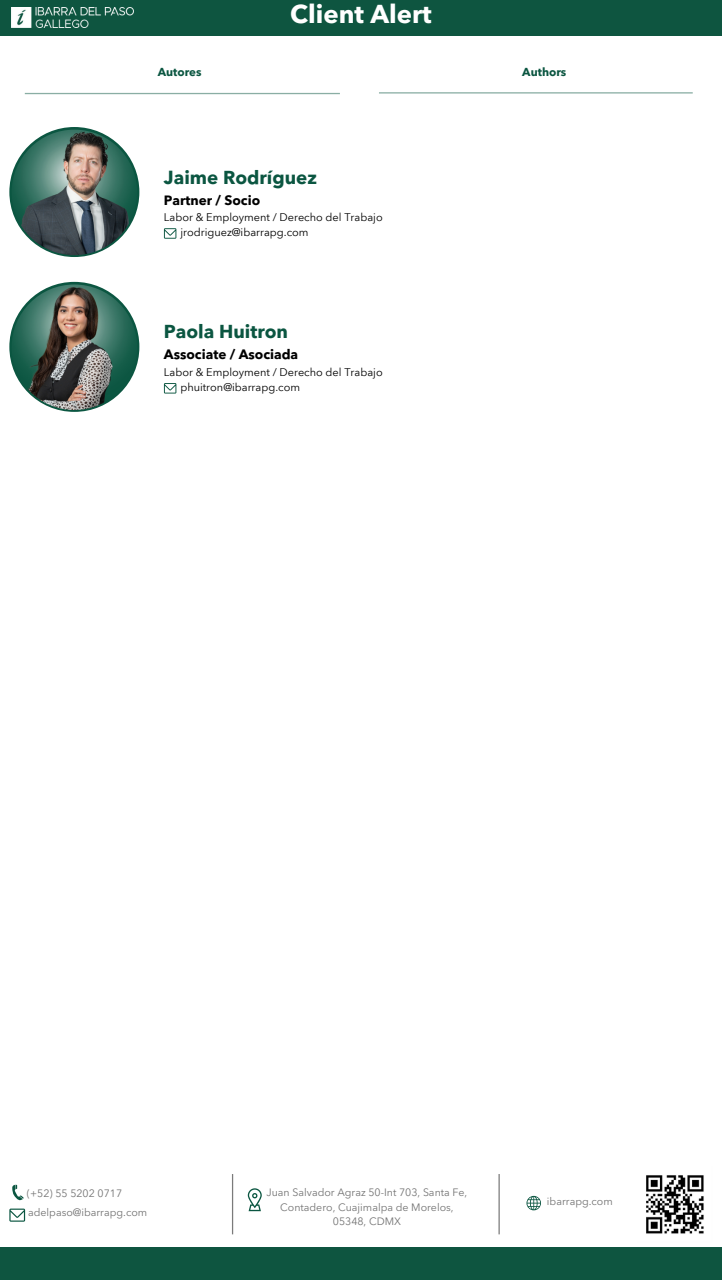
<style>
.page{position:relative;width:722px;height:1280px;background:#fff}
.page>*{position:absolute;margin:0;border:0;box-sizing:border-box;transform-origin:0 0}
.t1{font:700 25.64px "Avenir Next LT Pro";color:#fff}
.t2{font:700 18.72px "Avenir Next Thai Trad";color:#0b5641}
.t3{font:700 13.47px "Avenir Next Thai Trad";color:#000}
.t4{font:700 11.46px "Avenir Next LT Pro";color:#0b5641}
.t5{font:10.94px "Avenir Next Thai Trad";color:#000}
.t6{font:10.59px/14.6px "Avenir Next LT Pro";color:#737373;text-align:center}
</style>
<div class="page">
<div style="left:0;top:0;width:722px;height:36px;background:#0e5540"></div>
<img style="left:12px;top:7px;width:121px;height:21px">
<div style="left:0;top:1247px;width:722px;height:33px;background:#0e5540"></div>
<svg style="left:9px;top:1208px;width:16px;height:13px"></svg>
<svg style="left:12px;top:1184px;width:12px;height:16px"></svg>
<hr style="left:232px;top:1174px;width:1px;height:60px;background:#000">
<hr style="left:498px;top:1174px;width:2px;height:60px;background:#000">
<svg style="left:248px;top:1188px;width:14px;height:23px"></svg>
<svg style="left:526px;top:1196px;width:15px;height:14px"></svg>
<img style="left:646px;top:1175px;width:58px;height:59px">
<svg style="left:9px;top:127px;width:130px;height:130px"></svg>
<img style="left:12px;top:130px;width:125px;height:125px;border-radius:50%">
<svg style="left:164px;top:228px;width:12px;height:11px"></svg>
<hr style="left:25px;top:93px;width:315px;height:1px;background:#0b5641">
<hr style="left:379px;top:92px;width:314px;height:2px;background:#0b5641">
<svg style="left:9px;top:282px;width:130px;height:130px"></svg>
<img style="left:12px;top:284px;width:125px;height:126px;border-radius:50%">
<svg style="left:164px;top:383px;width:12px;height:10px"></svg>
<p class="t1" style="left:290px;top:4px;width:143px">Client Alert</p>
<p class="t4" style="left:158px;top:68px;width:45px">Autores</p>
<p class="t4" style="left:522px;top:68px;width:46px">Authors</p>
<p class="t2" style="left:164px;top:166px;width:155px">Jaime Rodríguez</p>
<p class="t3" style="left:164px;top:192px;width:98px">Partner / Socio</p>
<p class="t5" style="left:164px;top:211px;width:220px">Labor &amp; Employment / Derecho del Trabajo</p>
<p class="t5" style="left:180px;top:226px;width:130px">jrodriguez@ibarrapg.com</p>
<p class="t2" style="left:164px;top:321px;width:126px">Paola Huitron</p>
<p class="t3" style="left:164px;top:347px;width:136px">Associate / Asociada</p>
<p class="t5" style="left:164px;top:366px;width:220px">Labor &amp; Employment / Derecho del Trabajo</p>
<p class="t5" style="left:180px;top:381px;width:121px">phuitron@ibarrapg.com</p>
<p class="t6" style="left:27px;top:1186px;width:97px">(+52) 55 5202 0717</p>
<p class="t6" style="left:28px;top:1206px;width:121px">adelpaso@ibarrapg.com</p>
<p class="t6" style="left:267px;top:1186px;width:202px">Juan Salvador Agraz 50-Int 703, Santa Fe,<br>Contadero, Cuajimalpa de Morelos,<br>05348, CDMX</p>
<p class="t6" style="left:547px;top:1195px;width:67px">ibarrapg.com</p>
</div>
